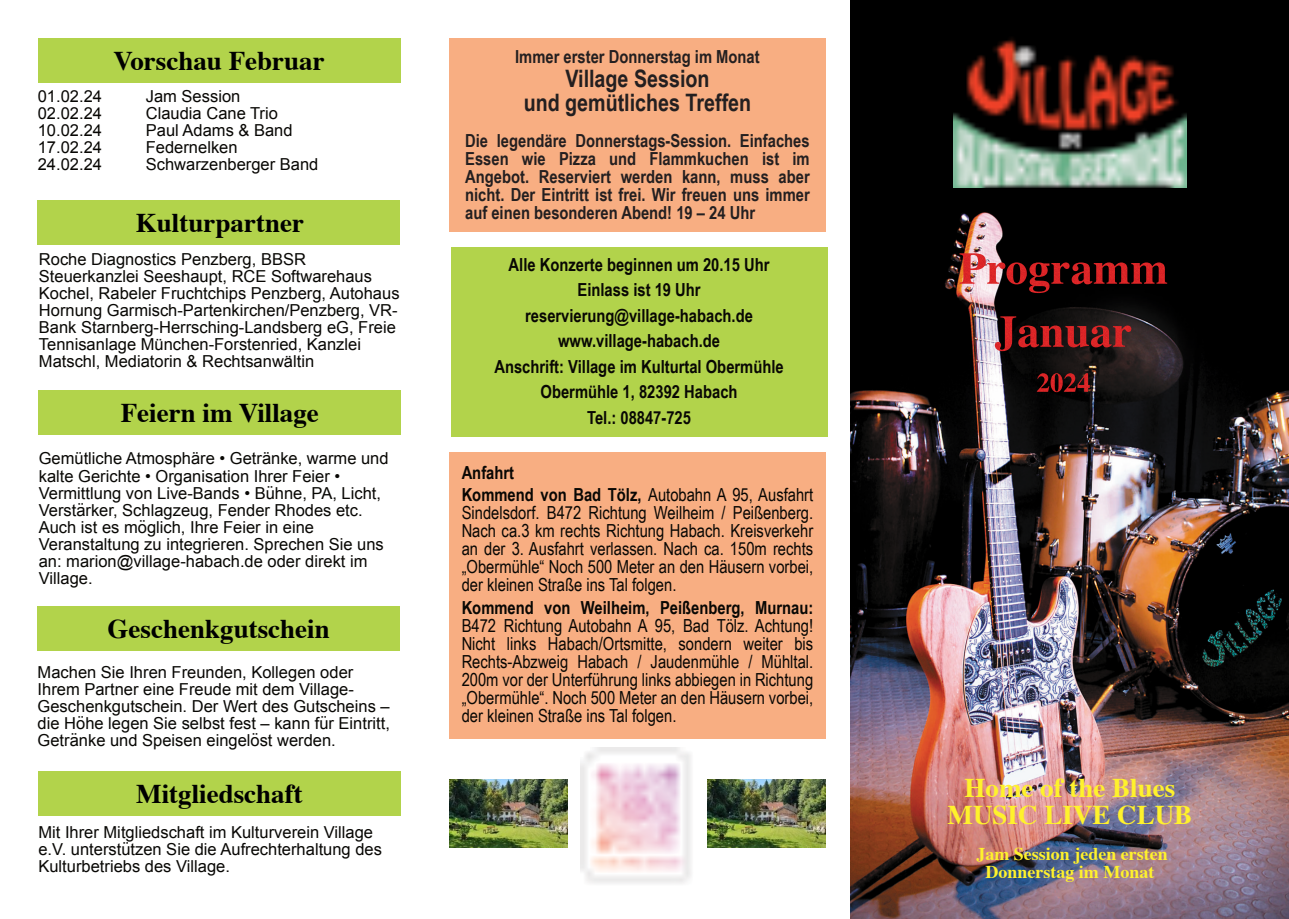
<style>
.page{position:relative;width:1289px;height:919px;background:#fff}
.page>*{position:absolute;margin:0;border:0;box-sizing:border-box;transform-origin:0 0}
.t1{font:700 27px "Times";color:#000}
.t2{font:700 27px/27px "Times";color:#fff22c;text-align:center}
.t3{font:700 24px/24px "Arial Narrow";color:#231f20;text-align:center}
.t4{font:18px/18px "Arial Narrow";color:#080704;text-align:justify}
.t5{font:700 18px/25.5px "Arial Narrow";color:#080704;text-align:center}
.t6{font:700 18px/18px "Arial Narrow";color:#231f20;text-align:justify}
.t7{font:700 18px/18px "Times";color:#fff22c;text-align:center}
.t8{font:16.5px/17.1px "Arial";color:#080704}
.s1{font-weight:400}
</style>
<div class="page">
<img style="left:850px;top:0;width:438px;height:918px">
<div style="left:38px;top:38px;width:362px;height:45px;background:#b2d34b"></div>
<div style="left:449px;top:452px;width:376px;height:286px;background:#f8ae82"></div>
<div style="left:449px;top:38px;width:376px;height:194px;background:#f8ae82"></div>
<div style="left:451px;top:247px;width:376px;height:190px;background:#b2d34b"></div>
<img style="left:959px;top:253px;width:124px;height:40px">
<img style="left:994px;top:316px;width:117px;height:35px">
<img style="left:1036px;top:373px;width:53px;height:19px">
<div style="left:39px;top:390px;width:362px;height:45px;background:#b2d34b"></div>
<div style="left:38px;top:606px;width:362px;height:45px;background:#b2d34b"></div>
<div style="left:39px;top:771px;width:362px;height:44px;background:#b2d34b"></div>
<div style="left:38px;top:200px;width:362px;height:45px;background:#b2d34b"></div>
<img style="left:449px;top:779px;width:119px;height:68px">
<img style="left:707px;top:779px;width:118px;height:68px">
<img style="left:580px;top:747px;width:111px;height:137px">
<img style="left:953px;top:0;width:233px;height:188px">
<h1 class="t1" style="left:113px;top:49px;width:213px">Vorschau Februar</h1>
<p class="t8" style="left:38px;top:89px;width:66px">01.02.24</p>
<p class="t8" style="left:146px;top:89px;width:96px">Jam Session</p>
<p class="t8" style="left:38px;top:106px;width:66px">02.02.24</p>
<p class="t8" style="left:146px;top:106px;width:134px">Claudia Cane Trio</p>
<p class="t8" style="left:38px;top:123px;width:66px">10.02.24</p>
<p class="t8" style="left:146px;top:123px;width:148px">Paul Adams &amp; Band</p>
<p class="t8" style="left:38px;top:140px;width:66px">17.02.24</p>
<p class="t8" style="left:146px;top:140px;width:93px">Federnelken</p>
<p class="t8" style="left:38px;top:157px;width:66px">24.02.24</p>
<p class="t8" style="left:146px;top:157px;width:174px">Schwarzenberger Band</p>
<h1 class="t1" style="left:136px;top:212px;width:169px">Kulturpartner</h1>
<p class="t8" style="left:39px;top:252px;width:362px">Roche Diagnostics Penzberg, BBSR Steuerkanzlei Seeshaupt, RCE Softwarehaus Kochel, Rabeler Fruchtchips Penzberg, Autohaus Hornung Garmisch-Partenkirchen/Penzberg, VR-Bank Starnberg-Herrsching-Landsberg eG, Freie Tennisanlage München-Forstenried, Kanzlei Matschl, Mediatorin &amp; Rechtsanwältin</p>
<h1 class="t1" style="left:121px;top:401px;width:199px">Feiern im Village</h1>
<p class="t8" style="left:39px;top:451px;width:351px">Gemütliche Atmosphäre • Getränke, warme und kalte Gerichte • Organisation Ihrer Feier • Vermittlung von Live-Bands • Bühne, PA, Licht, Verstärker, Schlagzeug, Fender Rhodes etc.<br>Auch ist es möglich, Ihre Feier in eine Veranstaltung zu integrieren. Sprechen Sie uns an: marion@village-habach.de oder direkt im Village.</p>
<h1 class="t1" style="left:108px;top:617px;width:224px">Geschenkgutschein</h1>
<p class="t8" style="left:38px;top:664px;width:354px">Machen Sie Ihren Freunden, Kollegen oder Ihrem Partner eine Freude mit dem Village-Geschenkgutschein. Der Wert des Gutscheins – die Höhe legen Sie selbst fest – kann für Eintritt, Getränke und Speisen eingelöst werden.</p>
<h1 class="t1" style="left:136px;top:782px;width:168px">Mitgliedschaft</h1>
<p class="t8" style="left:38px;top:824px;width:345px">Mit Ihrer Mitgliedschaft im Kulturverein Village e.V. unterstützen Sie die Aufrechterhaltung des<br>Kulturbetriebs des Village.</p>
<p class="t6" style="left:515px;top:49px;width:246px">Immer erster Donnerstag im Monat</p>
<h2 class="t3" style="left:523px;top:69px;width:229px">Village Session<br>und gemütliches Treffen</h2>
<p class="t6" style="left:465px;top:133px;width:346px">Die legendäre Donnerstags-Session. Einfaches Essen wie Pizza und Flammkuchen ist im Angebot. Reserviert werden kann, muss aber nicht. Der Eintritt ist frei. Wir freuen uns immer auf einen besonderen Abend! 19 – 24 Uhr</p>
<p class="t5" style="left:494px;top:253px;width:291px">Alle Konzerte beginnen um 20.15 Uhr<br>Einlass ist 19 Uhr reservierung@village-habach.de www.village-habach.de<br>Anschrift: Village im Kulturtal Obermühle<br>Obermühle 1, 82392 Habach<br>Tel.: 08847-725</p>
<p class="t5" style="left:461px;top:462px;width:353px;line-height:22.5px;text-align:left">Anfahrt<br>Kommend von Bad Tölz, <span class="s1">Autobahn A 95, Ausfahrt</span></p>
<p class="t4" style="left:461px;top:505px;width:353px">Sindelsdorf. B472 Richtung Weilheim / Peißenberg.<br>Nach ca.3 km rechts Richtung Habach. Kreisverkehr an der 3. Ausfahrt verlassen. Nach ca. 150m rechts „Obermühle“ Noch 500 Meter an den Häusern vorbei, der kleinen Straße ins Tal folgen.</p>
<p class="t5" style="left:461px;top:596px;width:353px">Kommend von Weilheim, Peißenberg, Murnau:</p>
<p class="t4" style="left:461px;top:618px;width:353px">B472 Richtung Autobahn A 95, Bad Tölz. Achtung!<br>Nicht links Habach/Ortsmitte, sondern weiter bis Rechts-Abzweig Habach / Jaudenmühle / Mühltal.<br>200m vor der Unterführung links abbiegen in Richtung „Obermühle“. Noch 500 Meter an den Häusern vorbei, der kleinen Straße ins Tal folgen.</p>
<h1 class="t2" style="left:947px;top:777px;width:246px">Home of the Blues<br>MUSIC LIVE CLUB</h1>
<p class="t7" style="left:976px;top:846px;width:193px">Jam Session jeden ersten<br>Donnerstag im Monat</p>
</div>
